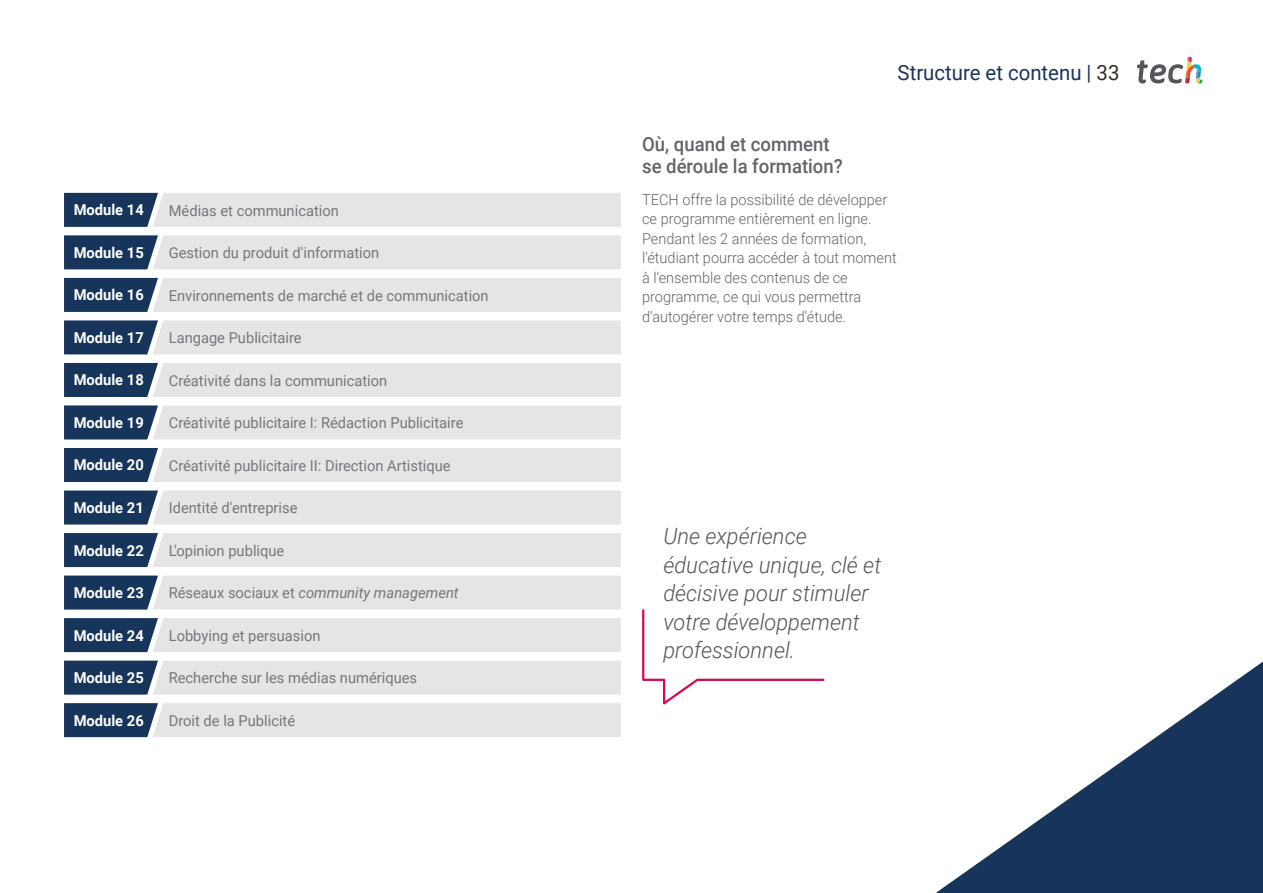
<style>
.page{position:relative;width:1263px;height:893px;background:#fff}
.page>*{position:absolute;margin:0;border:0;box-sizing:border-box;transform-origin:0 0}
.t1{font:italic 300 22.5px/28.5px "Roboto";color:#52555b}
.t2{font:21px "Roboto";color:#1a355c}
.t3{font:500 19.5px/22.5px "Roboto";color:#61646a;scale:.95 1}
.t4{font:15px "Roboto";color:#74777b}
.t5{font:300 15px/19.5px "Roboto";color:#61646a}
.t6{font:700 15px "Roboto";color:#fff}
.t7{font:italic 15px "Roboto";color:#74777b}
.s1{color:#312e20}
.s2{font-style:normal}
</style>
<div class="page">
<svg style="left:64px;top:193px;width:557px;height:34px;background:#c4c9d0"></svg>
<svg style="left:64px;top:363px;width:557px;height:34px;background:#c4c9d0"></svg>
<svg style="left:64px;top:576px;width:557px;height:34px;background:#c5c9d0"></svg>
<svg style="left:64px;top:278px;width:557px;height:34px;background:#c4c9d0"></svg>
<svg style="left:64px;top:448px;width:557px;height:34px;background:#c4c9d0"></svg>
<svg style="left:64px;top:661px;width:557px;height:34px;background:#c5c9d0"></svg>
<svg style="left:64px;top:235px;width:557px;height:34px;background:#c5c9d0"></svg>
<svg style="left:64px;top:405px;width:557px;height:34px;background:#c5cad0"></svg>
<svg style="left:64px;top:618px;width:557px;height:34px;background:#c4c9d0"></svg>
<svg style="left:64px;top:320px;width:557px;height:34px;background:#c5c9d0"></svg>
<svg style="left:64px;top:533px;width:557px;height:34px;background:#c4c9d0"></svg>
<svg style="left:64px;top:490px;width:557px;height:35px;background:#c6cad1"></svg>
<svg style="left:64px;top:703px;width:557px;height:34px;background:#c4c9d0"></svg>
<svg style="left:1137px;top:57px;width:65px;height:27px"></svg>
<svg style="left:642px;top:609px;width:183px;height:96px"></svg>
<svg style="left:936px;top:661px;width:327px;height:232px"></svg>
<h2 class="t2" style="left:898px;top:57px;width:223px">Structure et contenu | <span class="s1">33</span></h2>
<h3 class="t3" style="left:642px;top:132px;width:213px">Où, quand et comment se déroule la formation?</h3>
<p class="t6" style="left:74px;top:199px;width:72px">Module 14</p>
<p class="t4" style="left:169px;top:200px;width:172px">Médias et communication</p>
<p class="t6" style="left:74px;top:242px;width:72px">Module 15</p>
<p class="t4" style="left:169px;top:242px;width:212px">Gestion du produit d'information</p>
<p class="t6" style="left:74px;top:285px;width:72px">Module 16</p>
<p class="t4" style="left:169px;top:285px;width:321px">Environnements de marché et de communication</p>
<p class="t5" style="left:642px;top:189px;width:256px">TECH offre la possibilité de développer ce programme entièrement en ligne.<br>Pendant les 2 années de formation, l'étudiant pourra accéder à tout moment à l'ensemble des contenus de ce programme, ce qui vous permettra d'autogérer votre temps d'étude.</p>
<p class="t6" style="left:74px;top:327px;width:72px">Module 17</p>
<p class="t4" style="left:169px;top:327px;width:134px">Langage Publicitaire</p>
<p class="t6" style="left:74px;top:370px;width:72px">Module 18</p>
<p class="t4" style="left:169px;top:370px;width:220px">Créativité dans la communication</p>
<p class="t6" style="left:74px;top:412px;width:72px">Module 19</p>
<p class="t4" style="left:169px;top:412px;width:296px">Créativité publicitaire I: Rédaction Publicitaire</p>
<p class="t6" style="left:74px;top:455px;width:72px">Module 20</p>
<p class="t4" style="left:169px;top:455px;width:283px">Créativité publicitaire II: Direction Artistique</p>
<p class="t6" style="left:74px;top:497px;width:72px">Module 21</p>
<p class="t4" style="left:169px;top:497px;width:130px">Identité d'entreprise</p>
<p class="t6" style="left:74px;top:540px;width:72px">Module 22</p>
<p class="t4" style="left:169px;top:540px;width:117px">L'opinion publique</p>
<p class="t6" style="left:74px;top:582px;width:72px">Module 23</p>
<p class="t7" style="left:169px;top:582px;width:291px"><span class="s2">Réseaux sociaux et</span> community management</p>
<p class="t6" style="left:74px;top:625px;width:72px">Module 24</p>
<p class="t4" style="left:169px;top:625px;width:153px">Lobbying et persuasion</p>
<h1 class="t1" style="left:663px;top:521px;width:219px">Une expérience éducative unique, clé et décisive pour stimuler votre développement professionnel.</h1>
<p class="t6" style="left:74px;top:667px;width:72px">Module 25</p>
<p class="t4" style="left:169px;top:667px;width:250px">Recherche sur les médias numériques</p>
<p class="t6" style="left:74px;top:710px;width:72px">Module 26</p>
<p class="t4" style="left:169px;top:710px;width:128px">Droit de la Publicité</p>
</div>
